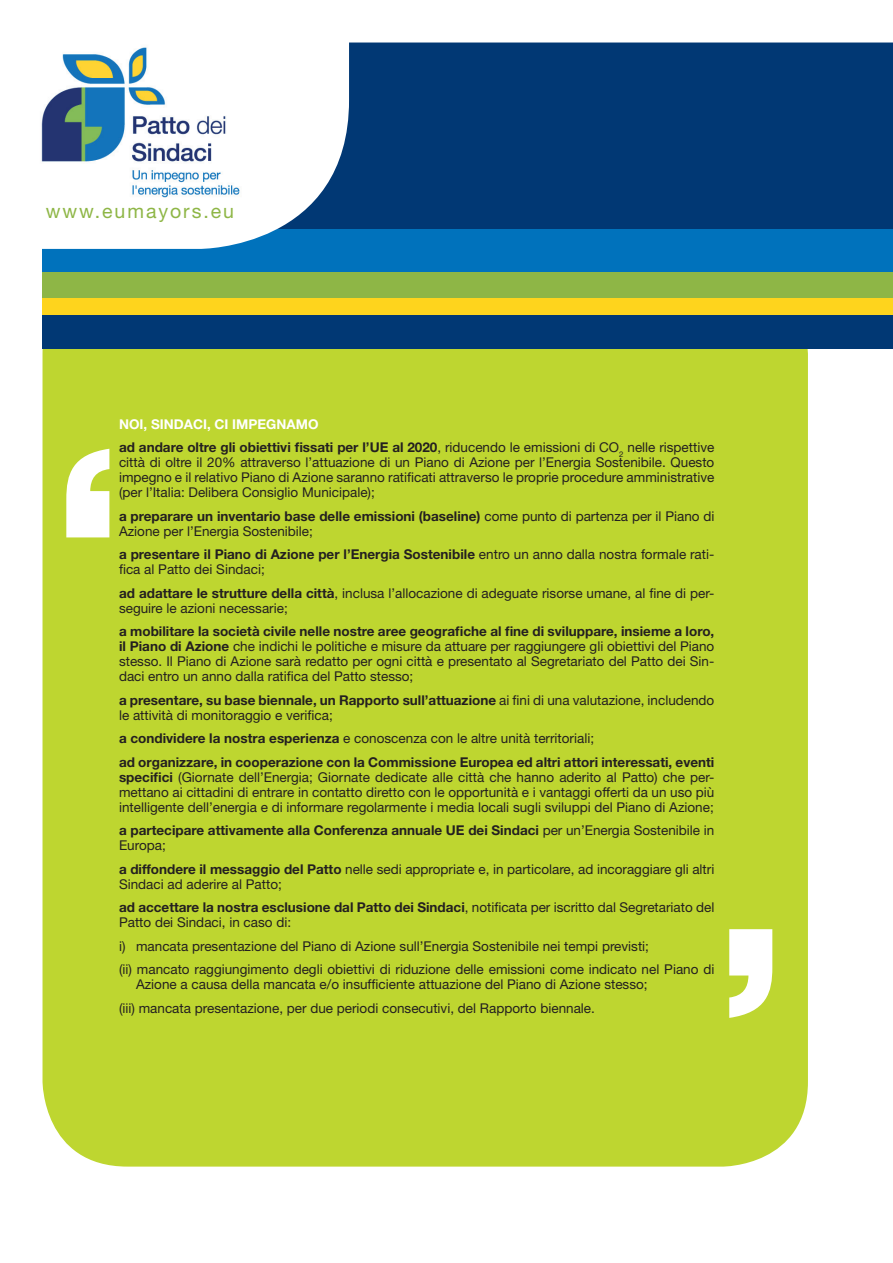
<style>
.page{position:relative;width:893px;height:1263px;background:#fff}
.page>*{position:absolute;margin:0;border:0;box-sizing:border-box;transform-origin:0 0}
.t1{font:19.5px "Helvetica Neue";letter-spacing:.1em;color:#8eb646}
.t2{font:13.5px/15px "Helvetica Neue";color:#231f20}
.t3{font:700 13.5px/23.5px "Helvetica Neue";color:#231f20}
.s1{color:#fff}
.s2{font-weight:400}
.s3{font-weight:700}
</style>
<div class="page">
<div style="left:43px;top:269px;width:765px;height:897px;background:#bed630;border-radius:85px"></div>
<div style="left:349px;top:43px;width:544px;height:187px;background:#013874"></div>
<div style="left:43px;top:315px;width:850px;height:34px;background:#013874"></div>
<div style="left:43px;top:298px;width:850px;height:17px;background:#fed41d"></div>
<div style="left:43px;top:272px;width:850px;height:26px;background:#8eb646"></div>
<div style="left:43px;top:230px;width:850px;height:42px;background:#0072bc"></div>
<svg style="left:42px;top:107px;width:307px;height:142px"></svg>
<svg style="left:66px;top:449px;width:43px;height:88px"></svg>
<svg style="left:729px;top:929px;width:43px;height:89px"></svg>
<img style="left:41px;top:47px;width:225px;height:152px">
<h1 class="t1" style="left:46px;top:204px;width:190px">www.eumayors.eu</h1>
<p class="t3" style="left:119px;top:413px;width:597px"><span class="s1">NOI, SINDACI, CI IMPEGNAMO<br></span>ad andare oltre gli obiettivi fissati per l’UE al 2020<span class="s2">, riducendo le emissioni di CO</span><sub>2</sub> <span class="s2">nelle rispettive</span></p>
<p class="t2" style="left:119px;top:456px;width:597px;text-align:justify">città di oltre il 20% attraverso l’attuazione di un Piano di Azione per l’Energia Sostenibile. Questo impegno e il relativo Piano di Azione saranno ratificati attraverso le proprie procedure amministrative (per l’Italia: Delibera Consiglio Municipale);</p>
<p class="t2" style="left:119px;top:510px;width:597px"><span class="s3">a preparare un inventario base delle emissioni (baseline)</span> come punto di partenza per il Piano di<br>Azione per l’Energia Sostenibile;</p>
<p class="t2" style="left:119px;top:548px;width:597px"><span class="s3">a presentare il Piano di Azione per l’Energia Sostenibile</span> entro un anno dalla nostra formale rati&shy;fica al Patto dei Sindaci;</p>
<p class="t2" style="left:119px;top:587px;width:597px"><span class="s3">ad adattare le strutture della città</span>, inclusa l’allocazione di adeguate risorse umane, al fine di per&shy;seguire le azioni necessarie;</p>
<p class="t2" style="left:119px;top:625px;width:597px;text-align:justify"><span class="s3">a mobilitare la società civile nelle nostre aree geografiche al fine di sviluppare, insieme a loro, il Piano di Azione</span> che indichi le politiche e misure da attuare per raggiungere gli obiettivi del Piano stesso. Il Piano di Azione sarà redatto per ogni città e presentato al Segretariato del Patto dei Sin&shy;daci entro un anno dalla ratifica del Patto stesso;</p>
<p class="t2" style="left:119px;top:694px;width:597px"><span class="s3">a presentare, su base biennale, un Rapporto sull’attuazione</span> ai fini di una valutazione, includendo le attività di monitoraggio e verifica;</p>
<p class="t3" style="left:119px;top:728px;width:597px">a condividere la nostra esperienza <span class="s2">e conoscenza con le altre unità territoriali;<br></span>ad organizzare, in cooperazione con la Commissione Europea ed altri attori interessati, eventi</p>
<p class="t2" style="left:119px;top:771px;width:597px;text-align:justify"><span class="s3">specifici</span> (Giornate dell’Energia; Giornate dedicate alle città che hanno aderito al Patto) che per&shy;mettano ai cittadini di entrare in contatto diretto con le opportunità e i vantaggi offerti da un uso più intelligente dell’energia e di informare regolarmente i media locali sugli sviluppi del Piano di Azione;</p>
<p class="t3" style="left:119px;top:824px;width:597px;line-height:15px">a partecipare attivamente alla Conferenza annuale UE dei Sindaci <span class="s2">per un’Energia Sostenibile in<br>Europa;</span></p>
<p class="t2" style="left:119px;top:863px;width:597px"><span class="s3">a diffondere il messaggio del Patto</span> nelle sedi appropriate e, in particolare, ad incoraggiare gli altri<br>Sindaci ad aderire al Patto;</p>
<p class="t2" style="left:119px;top:901px;width:597px"><span class="s3">ad accettare la nostra esclusione dal Patto dei Sindaci</span>, notificata per iscritto dal Segretariato del<br>Patto dei Sindaci, in caso di:</p>
<p class="t2" style="left:119px;top:936px;width:597px;line-height:23.5px">i) mancata presentazione del Piano di Azione sull’Energia Sostenibile nei tempi previsti;<br>(ii) mancato raggiungimento degli obiettivi di riduzione delle emissioni come indicato nel Piano di</p>
<p class="t2" style="left:119px;top:974px;width:530px;line-height:23.5px;text-indent:17px">Azione a causa della mancata e/o insufficiente attuazione del Piano di Azione stesso; (iii) mancata presentazione, per due periodi consecutivi, del Rapporto biennale.</p>
</div>
